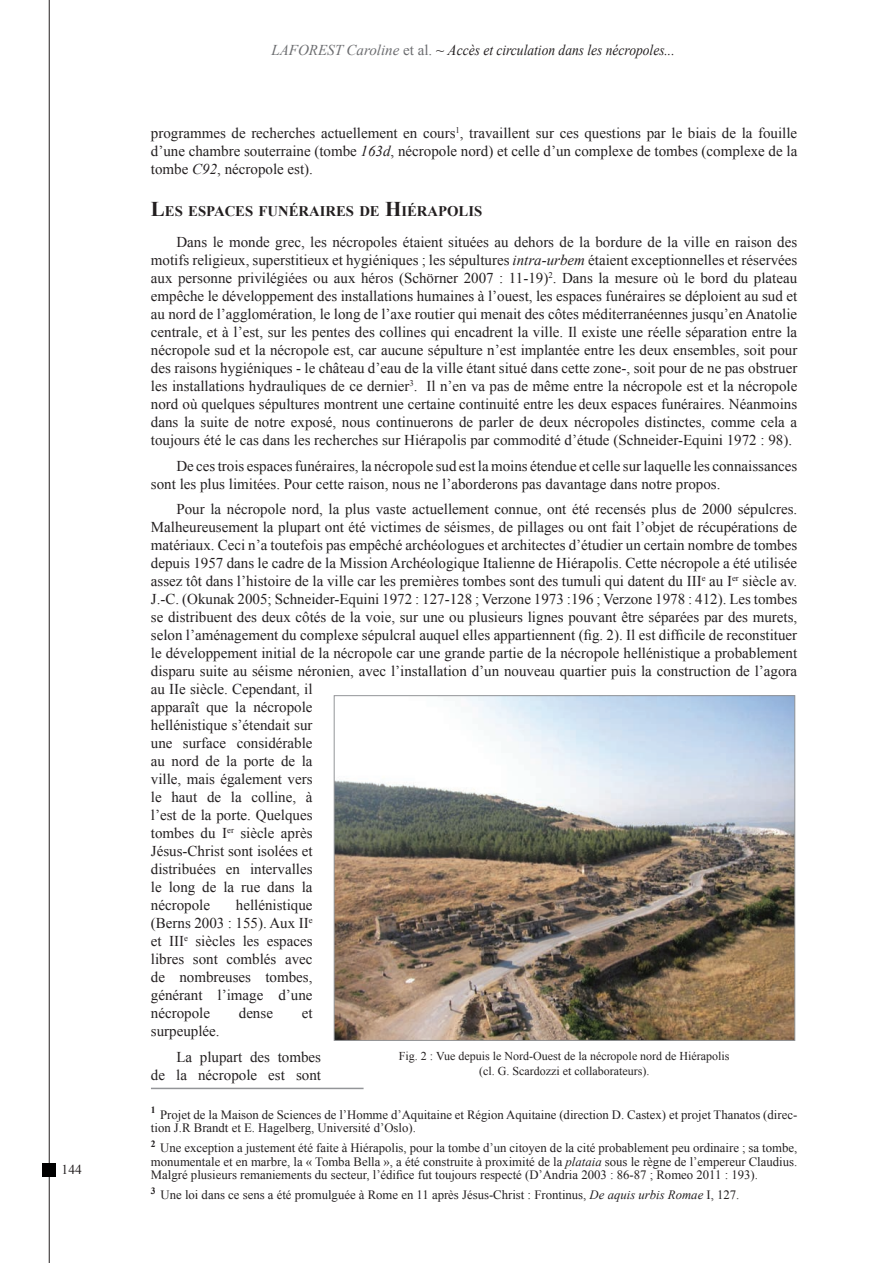
<style>
.page{position:relative;width:893px;height:1263px;background:#fff}
.page>*{position:absolute;margin:0;border:0;box-sizing:border-box;transform-origin:0 0}
.t1{font:15px/18px "Times New Roman";color:#231f20;text-align:justify}
.t2{font:italic 15px "Times New Roman";color:#231f20}
.t3{font:700 14.7px "Times New Roman";color:#231f20}
.t4{font:13.5px "Times New Roman";color:#231f20}
.t5{font:12.75px/13.5px "Times New Roman";color:#231f20}
.t6{font:12px/15px "Times New Roman";color:#231f20;text-align:center}
.s1{color:#6c6d70}
.s2{font-style:normal;color:#6c6d70}
.s3{font-style:italic}
.s4{font-size:21px}
</style>
<div class="page">
<hr style="left:49px;top:0;width:1px;height:1263px;background:#231f20">
<div style="left:42px;top:1163px;width:14px;height:13px;background:#000"></div>
<hr style="left:151px;top:1088px;width:213px;height:1px;background:#939598">
<img style="left:336px;top:697px;width:457px;height:342px">
<div style="left:334px;top:695px;width:461px;height:346px;border:1px solid #939598"></div>
<p class="t4" style="left:62px;top:1160px;width:22px">144</p>
<p class="t2" style="left:271px;top:39px;width:405px"><span class="s1">LAFOREST Caroline</span> <span class="s2">et al.</span> ~ Accès et circulation dans les nécropoles...</p>
<p class="t1" style="left:151px;top:124px;width:648px">programmes de recherches actuellement en cours<sup>1</sup>, travaillent sur ces questions par le biais de la fouille d’une chambre souterraine (tombe <span class="s3">163d</span>, nécropole nord) et celle d’un complexe de tombes (complexe de la tombe <span class="s3">C92</span>, nécropole est).</p>
<p class="t3" style="left:151px;top:201px;width:333px"><span class="s4">L</span>ES ESPACES FUNÉRAIRES DE <span class="s4">H</span>IÉRAPOLIS</p>
<p class="t1" style="left:151px;top:233px;width:648px;text-indent:26px">Dans le monde grec, les nécropoles étaient situées au dehors de la bordure de la ville en raison des motifs religieux, superstitieux et hygiéniques ; les sépultures <span class="s3">intra-urbem</span> étaient exceptionnelles et réservées aux personne privilégiées ou aux héros (Schörner 2007 : 11-19)<sup>2</sup>. Dans la mesure où le bord du plateau empêche le développement des installations humaines à l’ouest, les espaces funéraires se déploient au sud et au nord de l’agglomération, le long de l’axe routier qui menait des côtes méditerranéennes jusqu’en Anatolie centrale, et à l’est, sur les pentes des collines qui encadrent la ville. Il existe une réelle séparation entre la nécropole sud et la nécropole est, car aucune sépulture n’est implantée entre les deux ensembles, soit pour des raisons hygiéniques - le château d’eau de la ville étant situé dans cette zone-, soit pour de ne pas obstruer les installations hydrauliques de ce dernier<sup>3</sup>. Il n’en va pas de même entre la nécropole est et la nécropole nord où quelques sépultures montrent une certaine continuité entre les deux espaces funéraires. Néanmoins dans la suite de notre exposé, nous continuerons de parler de deux nécropoles distinctes, comme cela a toujours été le cas dans les recherches sur Hiérapolis par commodité d’étude (Schneider-Equini 1972 : 98).</p>
<p class="t1" style="left:151px;top:456px;width:648px;text-indent:26px">De ces trois espaces funéraires, la nécropole sud est la moins étendue et celle sur laquelle les connaissances sont les plus limitées. Pour cette raison, nous ne l’aborderons pas davantage dans notre propos.</p>
<p class="t1" style="left:151px;top:500px;width:648px;text-align:left;text-indent:26px">Pour la nécropole nord, la plus vaste actuellement connue, ont été recensés plus de 2000 sépulcres.<br>Malheureusement la plupart ont été victimes de séismes, de pillages ou ont fait l’objet de récupérations de matériaux. Ceci n’a toutefois pas empêché archéologues et architectes d’étudier un certain nombre de tombes depuis 1957 dans le cadre de la Mission Archéologique Italienne de Hiérapolis. Cette nécropole a été utilisée assez tôt dans l’histoire de la ville car les premières tombes sont des tumuli qui datent du III<sup>e</sup> au I<sup>er</sup> siècle av.<br>J.-C. (Okunak 2005; Schneider-Equini 1972 : 127-128 ; Verzone 1973 :196 ; Verzone 1978 : 412). Les tombes se distribuent des deux côtés de la voie, sur une ou plusieurs lignes pouvant être séparées par des murets, selon l’aménagement du complexe sépulcral auquel elles appartiennent (fig. 2). Il est difficile de reconstituer le développement initial de la nécropole car une grande partie de la nécropole hellénistique a probablement disparu suite au séisme néronien, avec l’installation d’un nouveau quartier puis la construction de l’agora au IIe siècle. Cependant, il<br>apparaît que la nécropole<br>hellénistique s’étendait sur<br>une surface considérable<br>au nord de la porte de la<br>ville, mais également vers<br>le haut de la colline, à<br>l’est de la porte. Quelques<br>tombes du I<sup>er</sup> siècle après<br>Jésus-Christ sont isolées et<br>distribuées en intervalles<br>le long de la rue dans la<br>nécropole</p>
<p class="t1" style="left:151px;top:896px;width:163px;text-indent:85px">hellénistique (Berns 2003 : 155). Aux II<sup>e </sup>et III<sup>e</sup> siècles les espaces libres sont comblés avec de nombreuses tombes, générant l’image d’une nécropole</p>
<p class="t1" style="left:239px;top:1004px;width:36px">dense</p>
<p class="t1" style="left:302px;top:1004px;width:12px">et</p>
<p class="t1" style="left:176px;top:1018px;width:146px;line-height:25.5px;text-indent:-26px">surpeuplée.<br>La plupart des tombes</p>
<p class="t1" style="left:151px;top:1065px;width:172px">de la nécropole est sont</p>
<p class="t5" style="left:151px;top:1108px;width:648px"><sup>1</sup> Projet de la Maison de Sciences de l’Homme d’Aquitaine et Région Aquitaine (direction D. Castex) et projet Thanatos (direc&shy;tion J.R Brandt et E. Hagelberg, Université d’Oslo).</p>
<p class="t5" style="left:151px;top:1141px;width:648px;text-align:justify"><sup>2</sup> Une exception a justement été faite à Hiérapolis, pour la tombe d’un citoyen de la cité probablement peu ordinaire ; sa tombe, monumentale et en marbre, la « Tomba Bella », a été construite à proximité de la <span class="s3">plataia</span> sous le règne de l’empereur Claudius.<br>Malgré plusieurs remaniements du secteur, l’édifice fut toujours respecté (D’Andria 2003 : 86-87 ; Romeo 2011 : 193).</p>
<p class="t5" style="left:151px;top:1188px;width:590px"><sup>3</sup> Une loi dans ce sens a été promulguée à Rome en 11 après Jésus-Christ : Frontinus, <span class="s3">De aquis urbis Romae</span> I, 127.</p>
<p class="t6" style="left:399px;top:1048px;width:332px">Fig. 2 : Vue depuis le Nord-Ouest de la nécropole nord de Hiérapolis (cl. G. Scardozzi et collaborateurs).</p>
</div>
